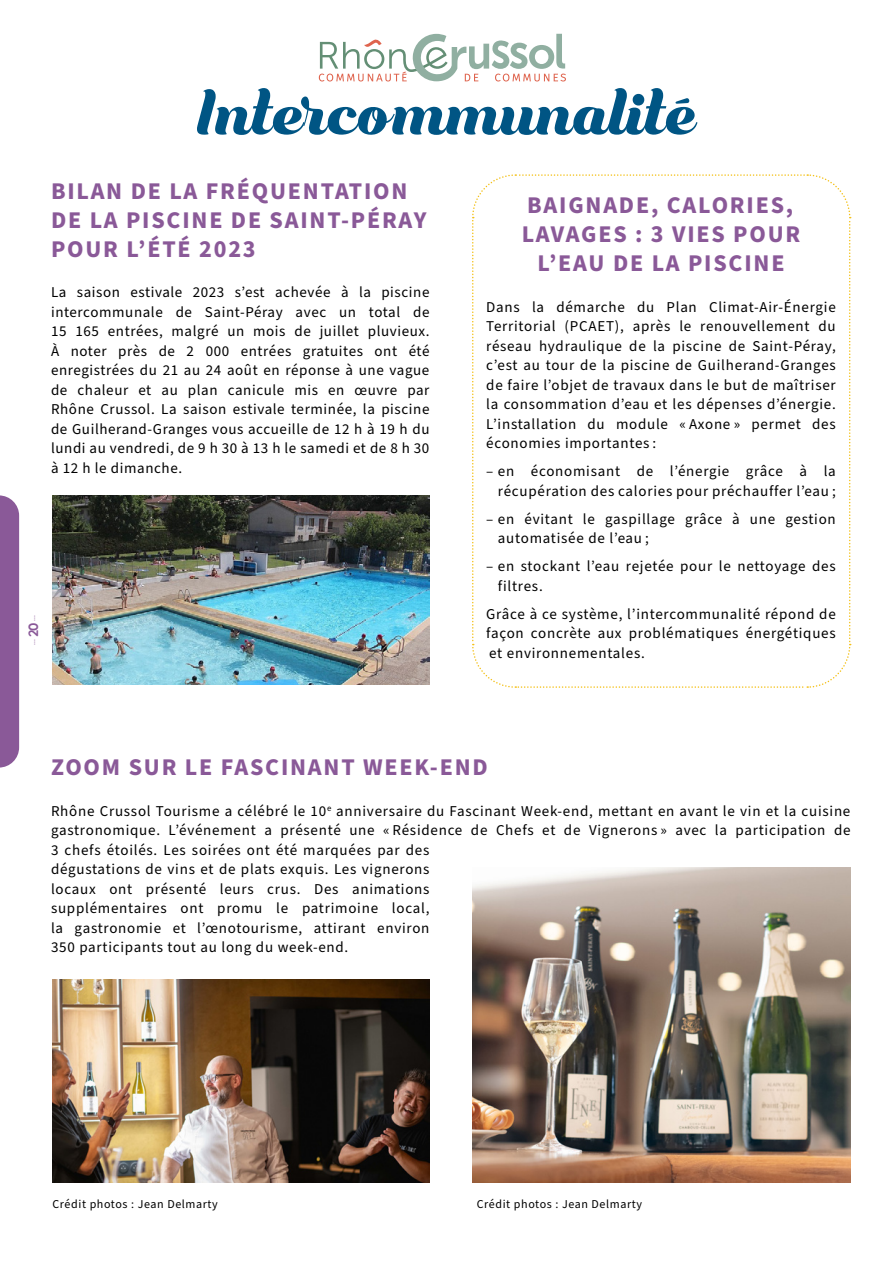
<style>
.page{position:relative;width:893px;height:1263px;background:#fff}
.page>*{position:absolute;margin:0;border:0;box-sizing:border-box;transform-origin:0 0}
.t1{font:60px "Bungasai";color:#005584}
.t2{font:700 24px/28.8px "Source Sans Pro";letter-spacing:.075em;color:#8a5998}
.t3{font:15px/19.5px "Source Sans Pro";letter-spacing:.05em;color:#000;text-align:justify}
.t4{font:12px "Source Sans Pro";letter-spacing:.05em;color:#000}
.t5{font:7.5px "Source Sans Pro";color:#8a5998}
.s1{font-family:"Quicksand";font-weight:700;font-size:13.5px}
</style>
<div class="page">
<svg style="left:319px;top:34px;width:247px;height:47px"></svg>
<svg style="left:675px;top:98px;width:14px;height:6px"></svg>
<img style="left:53px;top:495px;width:376px;height:189px">
<svg style="left:472px;top:174px;width:379px;height:514px"></svg>
<img style="left:472px;top:867px;width:378px;height:315px">
<img style="left:53px;top:980px;width:376px;height:202px">
<div style="left:0;top:495px;width:19px;height:272px;background:#8a5998"></div>
<h1 class="t1" style="left:197px;top:81px;width:501px">Intercommunalite</h1>
<h2 class="t2" style="left:51px;top:177px;width:377px">BILAN DE LA FRÉQUENTATION<br>DE LA PISCINE DE SAINT-PÉRAY<br>POUR L’ÉTÉ 2023</h2>
<p class="t3" style="left:51px;top:283px;width:380px">La saison estivale 2023 s’est achevée à la piscine intercommunale de Saint-Péray avec un total de 15 165 entrées, malgré un mois de juillet pluvieux.<br>À noter près de 2 000 entrées gratuites ont été enregistrées du 21 au 24 août en réponse à une vague de chaleur et au plan canicule mis en œuvre par Rhône Crussol. La saison estivale terminée, la piscine de Guilherand-Granges vous accueille de 12 h à 19 h du lundi au vendredi, de 9 h 30 à 13 h le samedi et de 8 h 30 à 12 h le dimanche.</p>
<p class="t5" style="left:28px;top:645px;width:32px;rotate:-90deg">... <span class="s1">20</span> ...</p>
<h2 class="t2" style="left:522px;top:191px;width:280px;text-align:center">BAIGNADE, CALORIES,<br>LAVAGES : 3 VIES POUR<br>L’EAU DE LA PISCINE</h2>
<p class="t3" style="left:486px;top:297px;width:351px">Dans la démarche du Plan Climat-Air-Énergie Territorial (PCAET), après le renouvellement du réseau hydraulique de la piscine de Saint-Péray, c’est au tour de la piscine de Guilherand-Granges de faire l’objet de travaux dans le but de maîtriser la consommation d’eau et les dépenses d’énergie.<br>L’installation du module « Axone » permet des économies importantes :</p>
<p class="t3" style="left:486px;top:462px;width:351px;text-align:right">– en économisant de l’énergie grâce à la récupération des calories pour préchauffer l’eau ;</p>
<p class="t3" style="left:498px;top:509px;width:339px;text-indent:-12px">– en évitant le gaspillage grâce à une gestion automatisée de l’eau ;</p>
<p class="t3" style="left:498px;top:557px;width:339px;text-indent:-12px">– en stockant l’eau rejetée pour le nettoyage des filtres.</p>
<p class="t3" style="left:486px;top:604px;width:351px">Grâce à ce système, l’intercommunalité répond de façon concrète aux problématiques énergétiques et environnementales.</p>
<h2 class="t2" style="left:51px;top:753px;width:438px">ZOOM SUR LE FASCINANT WEEK-END</h2>
<p class="t3" style="left:51px;top:802px;width:801px;text-align:left">Rhône Crussol Tourisme a célébré le 10<sup>e</sup> anniversaire du Fascinant Week-end, mettant en avant le vin et la cuisine gastronomique. L’événement a présenté une « Résidence de Chefs et de Vignerons » avec la participation de 3 chefs étoilés. Les soirées ont été marquées par des<br>dégustations de vins et de plats exquis. Les vignerons<br>locaux ont présenté leurs crus. Des animations<br>supplémentaires ont promu le patrimoine local,<br>la gastronomie et l’œnotourisme, attirant environ<br>350 participants tout au long du week-end.</p>
<p class="t4" style="left:53px;top:1196px;width:167px">Crédit photos : Jean Delmarty</p>
<p class="t4" style="left:477px;top:1196px;width:167px">Crédit photos : Jean Delmarty</p>
</div>
